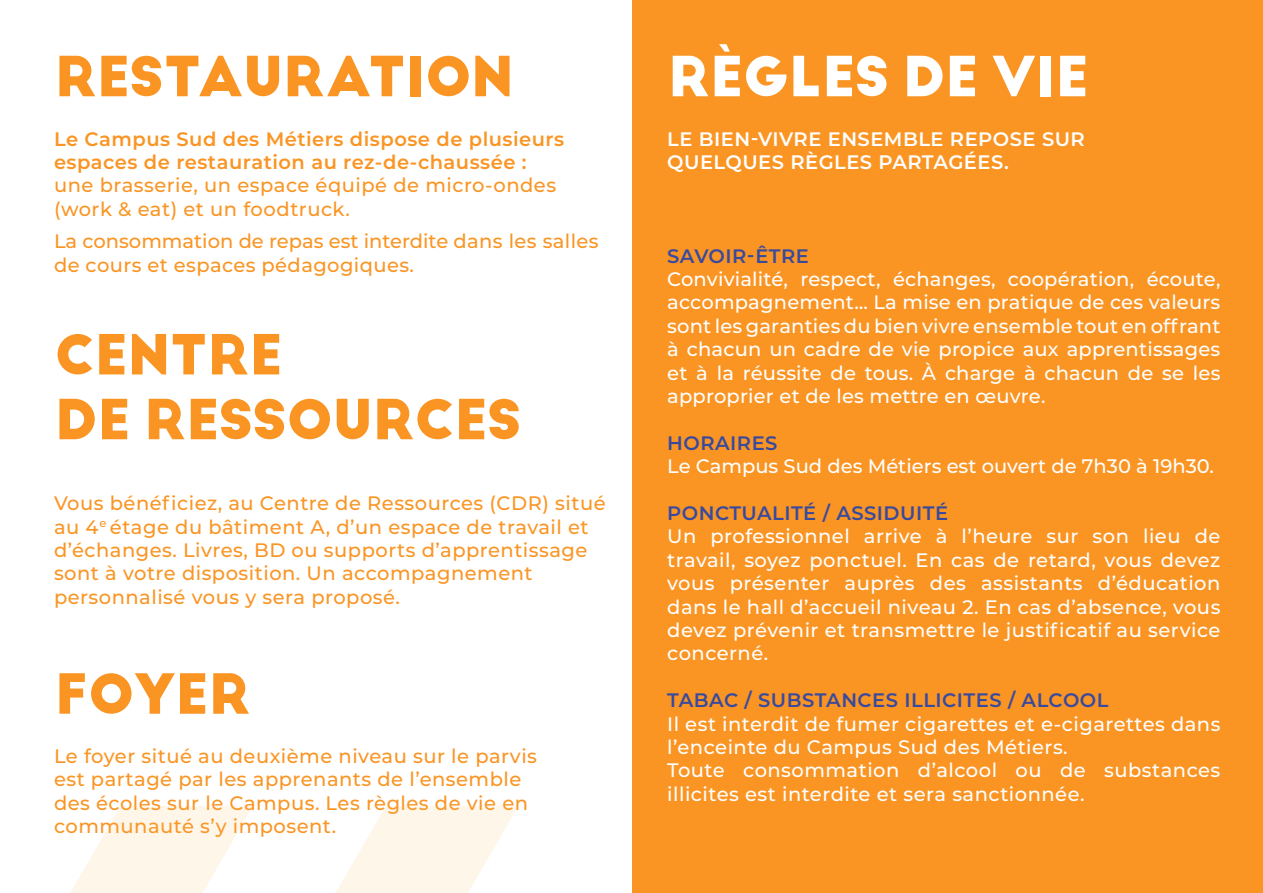
<style>
.page{position:relative;width:1263px;height:893px;background:#fff}
.page>*{position:absolute;margin:0;border:0;box-sizing:border-box;transform-origin:0 0}
.t1{font:700 54px/64.8px "Big John PRO";color:#fa9524}
.t2{font:700 54px "Big John PRO";color:#fff}
.t3{font:500 19.5px/23.4px "Montserrat";letter-spacing:.025em;color:#fff;text-align:justify}
.t4{font:500 19.5px/23.4px "Montserrat";letter-spacing:.025em;color:#fa9524}
.t5{font:600 19.5px/23.4px "Montserrat";letter-spacing:.025em;color:#fa9524}
.t6{font:600 19.5px "Montserrat";letter-spacing:.025em;color:#394a9d}
.t7{font:600 19.5px/23.4px "Montserrat";letter-spacing:.025em;color:#fff}
.t8{font:500 19.5px "Montserrat";color:#fff}
</style>
<div class="page">
<div style="left:633px;top:0;width:630px;height:893px;background:#fa9524"></div>
<svg style="left:70px;top:806px;width:183px;height:87px"></svg>
<svg style="left:336px;top:806px;width:182px;height:87px"></svg>
<h1 class="t1" style="left:55px;top:46px;width:460px">RESTAURATION</h1>
<h1 class="t2" style="left:668px;top:44px;width:422px">RÈGLES DE VIE</h1>
<p class="t5" style="left:54px;top:126px;width:512px">Le Campus Sud des Métiers dispose de plusieurs espaces de restauration au rez-de-chaussée :</p>
<p class="t4" style="left:54px;top:173px;width:504px">une brasserie, un espace équipé de micro-ondes (work &amp; eat) et un foodtruck.</p>
<p class="t4" style="left:54px;top:229px;width:546px">La consommation de repas est interdite dans les salles de cours et espaces pédagogiques.</p>
<h1 class="t1" style="left:55px;top:325px;width:468px">CENTRE<br>DE RESSOURCES</h1>
<p class="t4" style="left:54px;top:491px;width:553px">Vous bénéficiez, au Centre de Ressources (CDR) situé au 4<sup>e</sup> étage du bâtiment A, d’un espace de travail et d’échanges. Livres, BD ou supports d’apprentissage sont à votre disposition. Un accompagnement personnalisé vous y sera proposé.</p>
<h1 class="t1" style="left:55px;top:664px;width:197px">FOYER</h1>
<p class="t4" style="left:54px;top:744px;width:485px">Le foyer situé au deuxième niveau sur le parvis est partagé par les apprenants de l’ensemble des écoles sur le Campus. Les règles de vie en communauté s’y imposent.</p>
<p class="t7" style="left:667px;top:126px;width:419px">LE BIEN-VIVRE ENSEMBLE REPOSE SUR<br>QUELQUES RÈGLES PARTAGÉES.</p>
<p class="t6" style="left:667px;top:242px;width:143px">SAVOIR-ÊTRE</p>
<p class="t3" style="left:667px;top:267px;width:555px">Convivialité, respect, échanges, coopération, écoute, accompagnement… La mise en pratique de ces valeurs sont les garanties du bien vivre ensemble tout en offrant à chacun un cadre de vie propice aux apprentissages et à la réussite de tous. À charge à chacun de se les approprier et de les mettre en œuvre.</p>
<p class="t6" style="left:667px;top:429px;width:112px">HORAIRES</p>
<p class="t8" style="left:667px;top:453px;width:548px">Le Campus Sud des Métiers est ouvert de 7h30 à 19h30.</p>
<p class="t6" style="left:667px;top:499px;width:282px">PONCTUALITÉ / ASSIDUITÉ</p>
<p class="t3" style="left:667px;top:524px;width:555px">Un professionnel arrive à l’heure sur son lieu de travail, soyez ponctuel. En cas de retard, vous devez vous présenter auprès des assistants d’éducation dans le hall d’accueil niveau 2. En cas d’absence, vous devez prévenir et transmettre le justificatif au service concerné.</p>
<p class="t6" style="left:667px;top:686px;width:443px">TABAC / SUBSTANCES ILLICITES / ALCOOL</p>
<p class="t3" style="left:667px;top:711px;width:555px;text-align:left">Il est interdit de fumer cigarettes et e-cigarettes dans l’enceinte du Campus Sud des Métiers.<br>Toute consommation d’alcool ou de substances illicites est interdite et sera sanctionnée.</p>
</div>
